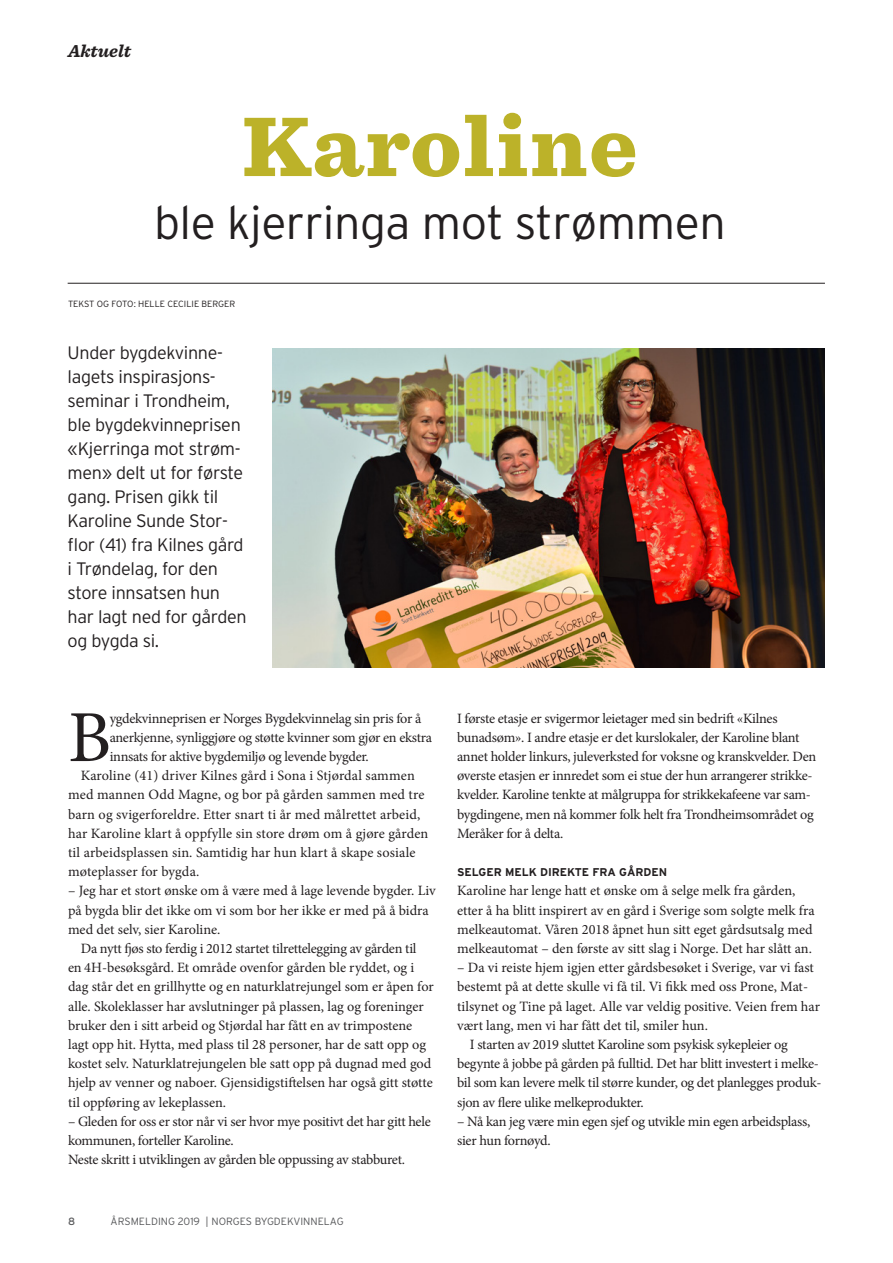
<style>
.page{position:relative;width:893px;height:1263px;background:#fff}
.page>*{position:absolute;margin:0;border:0;box-sizing:border-box;transform-origin:0 0}
.t1{font:900 88.5px "Sentinel";letter-spacing:.02em;color:#bcb229}
.t2{font:73.35px "Minion Pro";color:#231f20}
.t3{font:300 46.5px "Interstate RES";letter-spacing:-.01em;color:#231f20}
.t4{font:300 18px/24px "Interstate RES";letter-spacing:-.02em;color:#231f20}
.t5{font:italic 700 18px "Sentinel";color:#231f20}
.t6{font:14.25px/19.2px "Minion Pro";letter-spacing:-.01em;color:#231f20}
.t7{font:14.25px "Minion Pro";letter-spacing:.01em;color:#231f20}
.t8{font:700 11.25px "Interstate RES";color:#231f20}
.t9{font:300 10.5px "Interstate RES";color:#57585a}
.t10{font:10.5px "Interstate RES";color:#57585a}
.t11{font:300 9px "Interstate RES";color:#231f20}
</style>
<div class="page">
<img style="left:272px;top:349px;width:553px;height:319px">
<hr style="left:68px;top:283px;width:757px;height:1px;background:#231f20">
<p class="t5" style="left:68px;top:37px;width:65px">Aktuelt</p>
<h1 class="t1" style="left:242px;top:76px;width:397px">Karoline</h1>
<h3 class="t3" style="left:154px;top:196px;width:573px">ble kjerringa mot strømmen</h3>
<p class="t11" style="left:68px;top:299px;width:169px">TEKST OG FOTO: HELLE CECILIE BERGER</p>
<p class="t4" style="left:68px;top:340px;width:180px">Under bygdekvinne&shy;lagets inspirasjons&shy;seminar i Trondheim, ble bygdekvinneprisen «Kjerringa mot strøm&shy;men» delt ut for første gang. Prisen gikk til<br>Karoline Sunde Stor&shy;flor (41) fra Kilnes gård i Trøndelag, for den store innsatsen hun har lagt ned for gården og bygda si.</p>
<h2 class="t2" style="left:68px;top:688px;width:45px">B</h2>
<p class="t6" style="left:110px;top:708px;width:313px">ygdekvinneprisen er Norges Bygdekvinnelag sin pris for å</p>
<p class="t6" style="left:110px;top:728px;width:324px">anerkjenne, synliggjøre og støtte kvinner som gjør en ekstra</p>
<p class="t6" style="left:110px;top:747px;width:261px">innsats for aktive bygdemiljø og levende bygder.</p>
<p class="t6" style="left:81px;top:766px;width:336px">Karoline (41) driver Kilnes gård i Sona i Stjørdal sammen</p>
<p class="t7" style="left:68px;top:785px;width:358px">med mannen Odd Magne, og bor på gården sammen med tre</p>
<p class="t7" style="left:68px;top:804px;width:354px">barn og svigerforeldre. Etter snart ti år med målrettet arbeid,</p>
<p class="t6" style="left:68px;top:824px;width:362px">har Karoline klart å oppfylle sin store drøm om å gjøre gården</p>
<p class="t7" style="left:68px;top:843px;width:349px">til arbeidsplassen sin. Samtidig har hun klart å skape sosiale</p>
<p class="t6" style="left:68px;top:862px;width:133px">møteplasser for bygda.</p>
<p class="t6" style="left:68px;top:881px;width:369px">– Jeg har et stort ønske om å være med å lage levende bygder. Liv på bygda blir det ikke om vi som bor her ikke er med på å bidra med det selv, sier Karoline.</p>
<p class="t6" style="left:68px;top:939px;width:367px;text-indent:13px">Da nytt fjøs sto ferdig i 2012 startet tilrettelegging av gården til<br>en 4H-besøksgård. Et område ovenfor gården ble ryddet, og i dag står det en grillhytte og en naturklatrejungel som er åpen for alle. Skoleklasser har avslutninger på plassen, lag og foreninger bruker den i sitt arbeid og Stjørdal har fått en av trimpostene lagt opp hit. Hytta, med plass til 28 personer, har de satt opp og kostet selv. Naturklatrejungelen ble satt opp på dugnad med god hjelp av venner og naboer. Gjensidigstiftelsen har også gitt støtte til oppføring av lekeplassen.</p>
<p class="t6" style="left:68px;top:1112px;width:364px">– Gleden for oss er stor når vi ser hvor mye positivt det har gitt hele kommunen, forteller Karoline.<br>Neste skritt i utviklingen av gården ble oppussing av stabburet.</p>
<p class="t10" style="left:68px;top:1215px;width:9px">8</p>
<p class="t9" style="left:111px;top:1215px;width:235px">ÅRSMELDING 2019 | NORGES BYGDEKVINNELAG</p>
<p class="t6" style="left:457px;top:708px;width:361px">I første etasje er svigermor leietager med sin bedrift «Kilnes bunadsøm». I andre etasje er det kurslokaler, der Karoline blant annet holder linkurs, juleverksted for voksne og kranskvelder. Den øverste etasjen er innredet som ei stue der hun arrangerer strikke&shy;kvelder. Karoline tenkte at målgruppa for strikkekafeene var sam&shy;bygdingene, men nå kommer folk helt fra Trondheimsområdet og Meråker for å delta.</p>
<p class="t8" style="left:457px;top:865px;width:212px">SELGER MELK DIREKTE FRA GÅRDEN</p>
<p class="t6" style="left:457px;top:881px;width:359px">Karoline har lenge hatt et ønske om å selge melk fra gården, etter å ha blitt inspirert av en gård i Sverige som solgte melk fra melkeautomat. Våren 2018 åpnet hun sitt eget gårdsutsalg med melkeautomat – den første av sitt slag i Norge. Det har slått an.</p>
<p class="t6" style="left:457px;top:958px;width:358px">– Da vi reiste hjem igjen etter gårdsbesøket i Sverige, var vi fast</p>
<p class="t6" style="left:457px;top:977px;width:352px">bestemt på at dette skulle vi få til. Vi fikk med oss Prone, Mat-</p>
<p class="t6" style="left:457px;top:996px;width:364px">tilsynet og Tine på laget. Alle var veldig positive. Veien frem har</p>
<p class="t6" style="left:457px;top:1016px;width:252px">vært lang, men vi har fått det til, smiler hun.</p>
<p class="t6" style="left:470px;top:1035px;width:319px">I starten av 2019 sluttet Karoline som psykisk sykepleier og</p>
<p class="t6" style="left:457px;top:1054px;width:363px">begynte å jobbe på gården på fulltid. Det har blitt investert i melke-</p>
<p class="t6" style="left:457px;top:1073px;width:366px">bil som kan levere melk til større kunder, og det planlegges produk-</p>
<p class="t6" style="left:457px;top:1092px;width:188px">sjon av flere ulike melkeprodukter.</p>
<p class="t6" style="left:457px;top:1112px;width:355px">– Nå kan jeg være min egen sjef og utvikle min egen arbeidsplass, sier hun fornøyd.</p>
</div>
